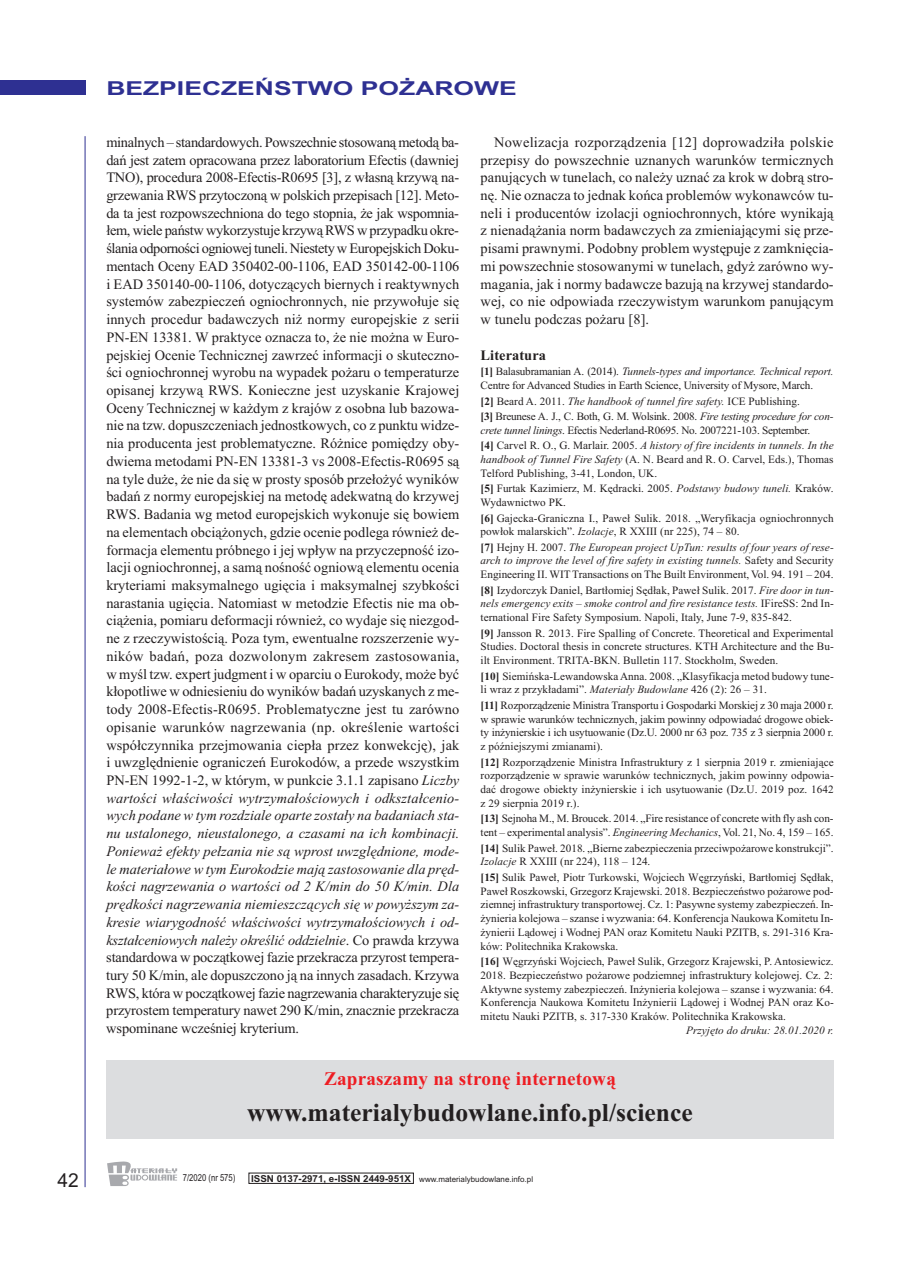
<style>
.page{position:relative;width:906px;height:1268px;background:#fff}
.page>*{position:absolute;margin:0;border:0;box-sizing:border-box;transform-origin:0 0}
.t1{font:700 25.65px "Times New Roman";color:#231f20}
.t2{font:700 19.2px "Times New Roman";letter-spacing:.01em;color:#ee1d23}
.t3{font:700 19.2px "Arial";color:#2e3092;scale:1.38 1}
.t4{font:19.2px "Arial";color:#231f20}
.t5{font:14.4px/17.7px "Times New Roman";letter-spacing:-.005em;color:#231f20;text-align:justify}
.t6{font:700 14.4px "Times New Roman";letter-spacing:.005em;color:#231f20}
.t7{font:11.25px/13.8px "Times New Roman";letter-spacing:.005em;color:#231f20}
.t8{font:11.25px/15.5px "Times New Roman";letter-spacing:-.02em;color:#231f20}
.t9{font:italic 11.25px/13.8px "Times New Roman";letter-spacing:.005em;color:#231f20;text-align:justify}
.t10{font:11.25px/13.8px "Times New Roman";letter-spacing:-.015em;color:#231f20}
.t11{font:9.6px "Arial";color:#231f20;scale:.8 1}
.t12{font:7.95px "Arial";color:#231f20}
.s1{font-style:italic}
.s2{font-weight:700}
.s3{font-weight:700;font-style:normal}
.s4{font-style:normal}
.s5{font-weight:700;font-size:9.6px}
</style>
<div class="page">
<div style="left:0;top:81px;width:85px;height:14px;background:#2e3092"></div>
<hr style="left:85px;top:136px;width:1px;height:1050px;background:#2e3092">
<svg style="left:107px;top:1161px;width:70px;height:24px"></svg>
<div style="left:106px;top:1059px;width:727px;height:79px;background:#dcdddf"></div>
<h2 class="t4" style="left:57px;top:1168px;width:23px">42</h2>
<h2 class="t3" style="left:106px;top:77px;width:299px">BEZPIECZEŃSTWO POŻAROWE</h2>
<p class="t5" style="left:106px;top:133px;width:354px">minalnych – standardowych. Powszechnie stosowaną metodą ba&shy;dań jest zatem opracowana przez laboratorium Efectis (dawniej TNO), procedura 2008-Efectis-R0695 [3], z własną krzywą na&shy;grzewania RWS przytoczoną w polskich przepisach [12]. Meto&shy;da ta jest rozpowszechniona do tego stopnia, że jak wspomnia&shy;łem, wiele państw wykorzystuje krzywą RWS w przypadku okre&shy;ślania odporności ogniowej tuneli. Niestety w Europejskich Doku&shy;mentach Oceny EAD 350402-00-1106, EAD 350142-00-1106 i EAD 350140-00-1106, dotyczących biernych i reaktywnych systemów zabezpieczeń ogniochronnych, nie przywołuje się innych procedur badawczych niż normy europejskie z serii PN-EN 13381. W praktyce oznacza to, że nie można w Euro&shy;pejskiej Ocenie Technicznej zawrzeć informacji o skuteczno&shy;ści ogniochronnej wyrobu na wypadek pożaru o temperaturze opisanej krzywą RWS. Konieczne jest uzyskanie Krajowej Oceny Technicznej w każdym z krajów z osobna lub bazowa&shy;nie na tzw. dopuszczeniach jednostkowych, co z punktu widze&shy;nia producenta jest problematyczne. Różnice pomiędzy oby&shy;dwiema metodami PN-EN 13381-3 vs 2008-Efectis-R0695 są na tyle duże, że nie da się w prosty sposób przełożyć wyników badań z normy europejskiej na metodę adekwatną do krzywej RWS. Badania wg metod europejskich wykonuje się bowiem na elementach obciążonych, gdzie ocenie podlega również de&shy;formacja elementu próbnego i jej wpływ na przyczepność izo&shy;lacji ogniochronnej, a samą nośność ogniową elementu ocenia kryteriami maksymalnego ugięcia i maksymalnej szybkości narastania ugięcia. Natomiast w metodzie Efectis nie ma ob&shy;ciążenia, pomiaru deformacji również, co wydaje się niezgod&shy;ne z rzeczywistością. Poza tym, ewentualne rozszerzenie wy&shy;ników badań, poza dozwolonym zakresem zastosowania, w myśl tzw. expert judgment i w oparciu o Eurokody, może być kłopotliwe w odniesieniu do wyników badań uzyskanych z me&shy;tody 2008-Efectis-R0695. Problematyczne jest tu zarówno opisanie warunków nagrzewania (np. określenie wartości współczynnika przejmowania ciepła przez konwekcję), jak i uwzględnienie ograniczeń Eurokodów, a przede wszystkim PN-EN 1992-1-2, w którym, w punkcie 3.1.1 zapisano <span class="s1">Liczby wartości właściwości wytrzymałościowych i odkształcenio&shy;wych podane w tym rozdziale oparte zostały na badaniach sta&shy;nu ustalonego, nieustalonego, a czasami na ich kombinacji.<br>Ponieważ efekty pełzania nie są wprost uwzględnione, mode&shy;le materiałowe w tym Eurokodzie mają zastosowanie dla pręd&shy;kości nagrzewania o wartości od 2 K/min do 50 K/min. Dla prędkości nagrzewania niemieszczących się w powyższym za&shy;kresie wiarygodność właściwości wytrzymałościowych i od&shy;kształceniowych należy określić oddzielnie</span>. Co prawda krzywa standardowa w początkowej fazie przekracza przyrost tempera&shy;tury 50 K/min, ale dopuszczono ją na innych zasadach. Krzywa RWS, która w początkowej fazie nagrzewania charakteryzuje się przyrostem temperatury nawet 290 K/min, znacznie przekracza wspominane wcześniej kryterium.</p>
<p class="t5" style="left:480px;top:133px;width:354px;text-indent:14px">Nowelizacja rozporządzenia [12] doprowadziła polskie przepisy do powszechnie uznanych warunków termicznych panujących w tunelach, co należy uznać za krok w dobrą stro&shy;nę. Nie oznacza to jednak końca problemów wykonawców tu&shy;neli i producentów izolacji ogniochronnych, które wynikają z nienadążania norm badawczych za zmieniającymi się prze&shy;pisami prawnymi. Podobny problem występuje z zamknięcia&shy;mi powszechnie stosowanymi w tunelach, gdyż zarówno wy&shy;magania, jak i normy badawcze bazują na krzywej standardo&shy;wej, co nie odpowiada rzeczywistym warunkom panującym w tunelu podczas pożaru [8].</p>
<p class="t6" style="left:480px;top:346px;width:67px">Literatura</p>
<p class="t10" style="left:480px;top:364px;width:354px"><span class="s2">[1]</span> Balasubramanian A. (2014). <span class="s1">Tunnels-types and importance. Technical report.<br></span>Centre for Advanced Studies in Earth Science, University of Mysore, March.</p>
<p class="t8" style="left:480px;top:393px;width:354px"><span class="s2">[2]</span> Beard A. 2011. <span class="s1">The handbook of tunnel fire safety.</span> ICE Publishing.<br><span class="s2">[3]</span> Breunese A. J., C. Both, G. M. Wolsink. 2008. <span class="s1">Fire testing procedure for con-</span></p>
<p class="t8" style="left:480px;top:422px;width:354px"><span class="s1">crete tunnel linings</span>. Efectis Nederland-R0695. No. 2007221-103. September.<br><span class="s2">[4]</span> Carvel R. O., G. Marlair. 2005. <span class="s1">A history of fire incidents in tunnels. In the</span></p>
<p class="t7" style="left:480px;top:452px;width:354px"><span class="s1">handbook of Tunnel Fire Safety</span> (A. N. Beard and R. O. Carvel, Eds.), Thomas<br>Telford Publishing, 3-41, London, UK.</p>
<p class="t7" style="left:480px;top:481px;width:354px"><span class="s2">[5]</span> Furtak Kazimierz, M. Kędracki. 2005. <span class="s1">Podstawy budowy tuneli.</span> Kraków.<br>Wydawnictwo PK.</p>
<p class="t7" style="left:480px;top:510px;width:354px"><span class="s2">[6]</span> Gajecka-Graniczna I., Paweł Sulik. 2018. „Weryfikacja ogniochronnych powłok malarskich”. <span class="s1">Izolacje</span>, R XXIII (nr 225), 74 – 80.</p>
<p class="t9" style="left:480px;top:540px;width:354px"><span class="s3">[7]</span> <span class="s4">Hejny H. 2007.</span> The European project UpTun: results of four years of rese&shy;arch to improve the level of fire safety in existing tunnels. <span class="s4">Safety and Security Engineering II. WIT Transactions on The Built Environment, Vol. 94. 191 – 204.</span></p>
<p class="t7" style="left:480px;top:582px;width:354px;text-align:justify"><span class="s2">[8]</span> Izydorczyk Daniel, Bartłomiej Sędłak, Paweł Sulik. 2017. <span class="s1">Fire door in tun&shy;nels emergency exits – smoke control and fire resistance tests.</span> IFireSS: 2nd In&shy;ternational Fire Safety Symposium. Napoli, Italy, June 7-9, 835-842.</p>
<p class="t7" style="left:480px;top:625px;width:354px;text-align:justify"><span class="s2">[9]</span> Jansson R. 2013. Fire Spalling of Concrete. Theoretical and Experimental Studies. Doctoral thesis in concrete structures. KTH Architecture and the Bu&shy;ilt Environment. TRITA-BKN. Bulletin 117. Stockholm, Sweden.</p>
<p class="t7" style="left:480px;top:668px;width:354px"><span class="s2">[10]</span> Siemińska-LewandowskaAnna. 2008. „Klasyfikacja metod budowy tune&shy;li wraz z przykładami”. <span class="s1">Materiały Budowlane</span> 426 (2): 26 – 31.</p>
<p class="t7" style="left:480px;top:698px;width:354px;text-align:justify"><span class="s2">[11]</span> Rozporządzenie Ministra Transportu i Gospodarki Morskiej z 30 maja 2000 r. w sprawie warunków technicznych, jakim powinny odpowiadać drogowe obiek&shy;ty inżynierskie i ich usytuowanie (Dz.U. 2000 nr 63 poz. 735 z 3 sierpnia 2000 r. z późniejszymi zmianami).</p>
<p class="t7" style="left:480px;top:754px;width:354px;text-align:justify"><span class="s2">[12]</span> Rozporządzenie Ministra Infrastruktury z 1 sierpnia 2019 r. zmieniające rozporządzenie w sprawie warunków technicznych, jakim powinny odpowia&shy;dać drogowe obiekty inżynierskie i ich usytuowanie (Dz.U. 2019 poz. 1642 z 29 sierpnia 2019 r.).</p>
<p class="t7" style="left:480px;top:811px;width:354px"><span class="s2">[13]</span> Sejnoha M., M. Broucek. 2014. „Fire resistance of concrete with fly ash con&shy;tent – experimental analysis”. <span class="s1">Engineering Mechanics</span>, Vol. 21, No. 4, 159 – 165.</p>
<p class="t7" style="left:480px;top:840px;width:354px"><span class="s2">[14]</span> Sulik Paweł. 2018. „Bierne zabezpieczenia przeciwpożarowe konstrukcji”.<br><span class="s1">Izolacje</span> R XXIII (nr 224), 118 – 124.</p>
<p class="t7" style="left:480px;top:869px;width:354px;text-align:justify"><span class="s2">[15]</span> Sulik Paweł, Piotr Turkowski, Wojciech Węgrzyński, Bartłomiej Sędłak, Paweł Roszkowski, Grzegorz Krajewski. 2018. Bezpieczeństwo pożarowe pod&shy;ziemnej infrastruktury transportowej. Cz. 1: Pasywne systemy zabezpieczeń. In&shy;żynieria kolejowa – szanse i wyzwania: 64. Konferencja Naukowa Komitetu In&shy;żynierii Lądowej i Wodnej PAN oraz Komitetu Nauki PZITB, s. 291-316 Kra&shy;ków: Politechnika Krakowska.</p>
<p class="t7" style="left:480px;top:954px;width:354px;text-align:justify"><span class="s2">[16]</span> Węgrzyński Wojciech, Paweł Sulik, Grzegorz Krajewski, P. Antosiewicz.<br>2018. Bezpieczeństwo pożarowe podziemnej infrastruktury kolejowej. Cz. 2:<br>Aktywne systemy zabezpieczeń. Inżynieria kolejowa – szanse i wyzwania: 64.<br>Konferencja Naukowa Komitetu Inżynierii Lądowej i Wodnej PAN oraz Ko&shy;mitetu Nauki PZITB, s. 317-330 Kraków. Politechnika Krakowska.</p>
<p class="t9" style="left:686px;top:1023px;width:149px">Przyjęto do druku: 28.01.2020 r.</p>
<h2 class="t2" style="left:324px;top:1067px;width:293px">Zapraszamy na stronę internetową</h2>
<h1 class="t1" style="left:247px;top:1096px;width:447px">www.materialybudowlane.info.pl/science</h1>
<p class="t11" style="left:183px;top:1171px;width:67px">7/2020 (nr 575)</p>
<p class="t12" style="left:251px;top:1174px;width:283px"><span class="s5">ISSN 0137-2971, e-ISSN 2449-951X</span> www.materialybudowlane.info.pl</p>
</div>
